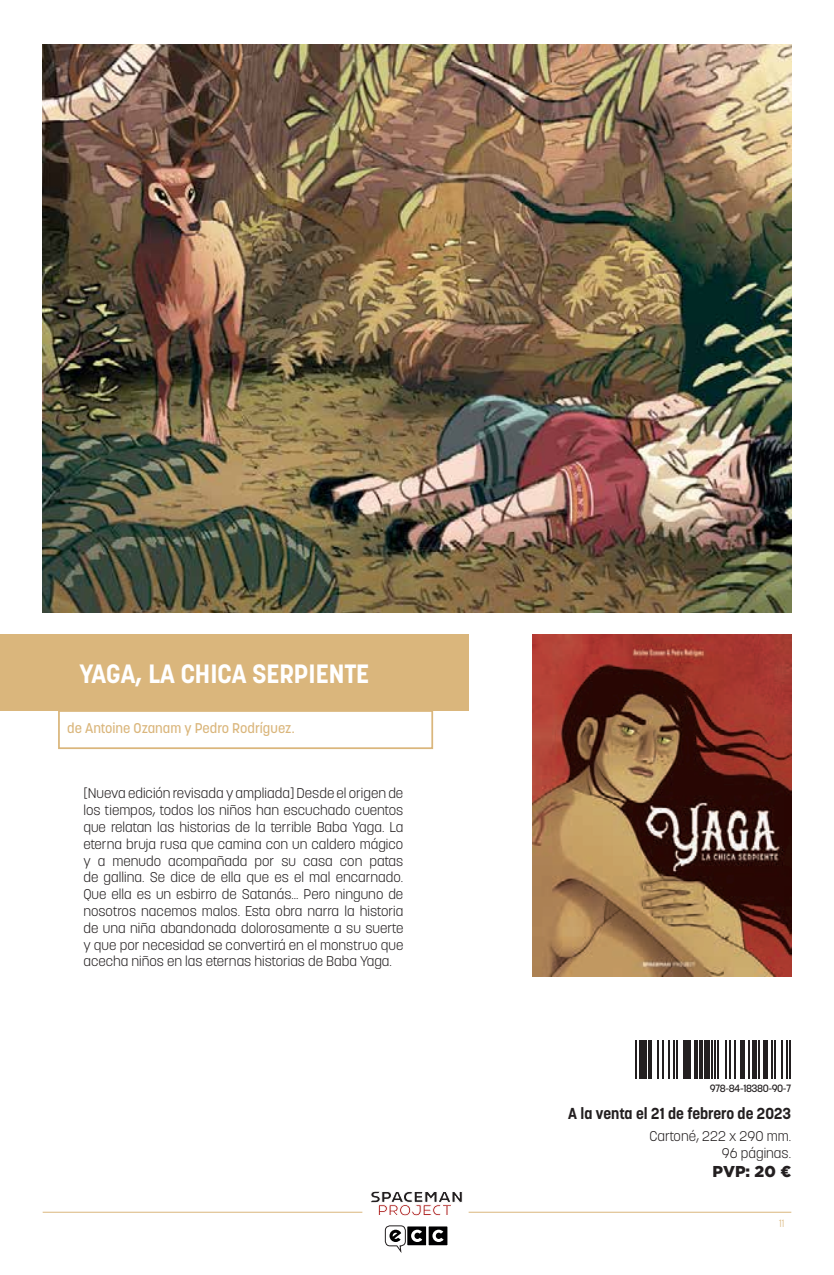
<style>
.page{position:relative;width:834px;height:1275px;background:#fff}
.page>*{position:absolute;margin:0;border:0;box-sizing:border-box;transform-origin:0 0}
.t1{font:700 26.25px "Korolev";color:#fff}
.t2{font:700 15.75px "Korolev";letter-spacing:-.01em;color:#231f20}
.t3{font:900 15.75px "Gotham";color:#231f20}
.t4{font:300 14px/16.8px "Korolev";color:#231f20;text-align:justify}
.t5{font:500 14px "Korolev";color:#dab67c}
.t6{font:500 10.5px "Korolev";letter-spacing:-.04em;color:#231f20}
.t7{font:300 10.5px "Korolev";color:#dab67c}
</style>
<div class="page">
<div style="left:0;top:634px;width:468px;height:77px;background:#dab67c"></div>
<div style="left:58px;top:710px;width:375px;height:39px;border:2px solid #dab67c"></div>
<hr style="left:635px;top:1040px;width:2px;height:39px;background:#231f20">
<hr style="left:638px;top:1040px;width:2px;height:39px;background:#231f20">
<div style="left:641px;top:1040px;width:5px;height:39px;background:#231f20"></div>
<hr style="left:648px;top:1040px;width:3px;height:39px;background:#231f20">
<hr style="left:656px;top:1040px;width:2px;height:39px;background:#231f20">
<hr style="left:661px;top:1040px;width:2px;height:39px;background:#231f20">
<hr style="left:668px;top:1040px;width:1px;height:39px;background:#231f20">
<hr style="left:673px;top:1040px;width:1px;height:39px;background:#231f20">
<hr style="left:676px;top:1040px;width:2px;height:39px;background:#231f20">
<svg style="left:683px;top:1040px;width:3px;height:39px"></svg>
<hr style="left:687px;top:1040px;width:4px;height:39px;background:#231f20">
<hr style="left:694px;top:1040px;width:3px;height:39px;background:#231f20">
<hr style="left:699px;top:1040px;width:3px;height:39px;background:#231f20">
<div style="left:704px;top:1040px;width:5px;height:39px;background:#231f20"></div>
<hr style="left:710px;top:1040px;width:2px;height:39px;background:#231f20">
<hr style="left:714px;top:1040px;width:1px;height:39px;background:#231f20">
<hr style="left:717px;top:1040px;width:2px;height:39px;background:#231f20">
<hr style="left:725px;top:1040px;width:2px;height:39px;background:#231f20">
<hr style="left:728px;top:1040px;width:2px;height:39px;background:#231f20">
<hr style="left:733px;top:1040px;width:2px;height:39px;background:#231f20">
<div style="left:740px;top:1040px;width:5px;height:39px;background:#231f20"></div>
<hr style="left:748px;top:1040px;width:2px;height:39px;background:#231f20">
<div style="left:751px;top:1040px;width:5px;height:39px;background:#231f20"></div>
<hr style="left:758px;top:1040px;width:1px;height:39px;background:#231f20">
<div style="left:763px;top:1040px;width:5px;height:39px;background:#231f20"></div>
<hr style="left:771px;top:1040px;width:2px;height:39px;background:#231f20">
<hr style="left:774px;top:1040px;width:2px;height:39px;background:#231f20">
<hr style="left:781px;top:1040px;width:1px;height:39px;background:#231f20">
<hr style="left:786px;top:1040px;width:1px;height:39px;background:#231f20">
<hr style="left:789px;top:1040px;width:2px;height:39px;background:#231f20">
<img style="left:43px;top:45px;width:748px;height:568px">
<img style="left:532px;top:634px;width:259px;height:342px">
<hr style="left:468px;top:1212px;width:323px;height:1px;background:#dab67c">
<hr style="left:43px;top:1212px;width:319px;height:1px;background:#dab67c">
<div style="left:407px;top:1226px;width:19px;height:20px;background:#000001"></div>
<div style="left:406px;top:1226px;width:21px;height:20px;border:1px solid #fff"></div>
<div style="left:428px;top:1226px;width:20px;height:20px;background:#000001"></div>
<svg style="left:385px;top:1226px;width:20px;height:26px"></svg>
<svg style="left:432px;top:1230px;width:11px;height:12px"></svg>
<svg style="left:411px;top:1230px;width:11px;height:12px"></svg>
<svg style="left:371px;top:1191px;width:91px;height:25px"></svg>
<h1 class="t1" style="left:79px;top:657px;width:291px">YAGA, LA CHICA SERPIENTE</h1>
<p class="t5" style="left:67px;top:719px;width:229px">de Antoine Ozanam y Pedro Rodríguez.</p>
<p class="t4" style="left:83px;top:785px;width:321px">[Nueva edición revisada y ampliada] Desde el origen de los tiempos, todos los niños han escuchado cuentos que relatan las historias de la terrible Baba Yaga. La eterna bruja rusa que camina con un caldero mágico y a menudo acompañada por su casa con patas de gallina. Se dice de ella que es el mal encarnado.<br>Que ella es un esbirro de Satanás... Pero ninguno de nosotros nacemos malos. Esta obra narra la historia de una niña abandonada dolorosamente a su suerte y que por necesidad se convertirá en el monstruo que acecha niños en las eternas historias de Baba Yaga.</p>
<p class="t6" style="left:709px;top:1081px;width:83px">978-84-18380-90-7</p>
<p class="t2" style="left:568px;top:1103px;width:224px">A la venta el 21 de febrero de 2023</p>
<p class="t4" style="left:649px;top:1128px;width:143px;text-align:right">Cartoné, 222 x 290 mm.<br>96 páginas.</p>
<p class="t3" style="left:712px;top:1160px;width:80px">PVP: 20 €</p>
<p class="t7" style="left:779px;top:1217px;width:7px">11</p>
</div>
